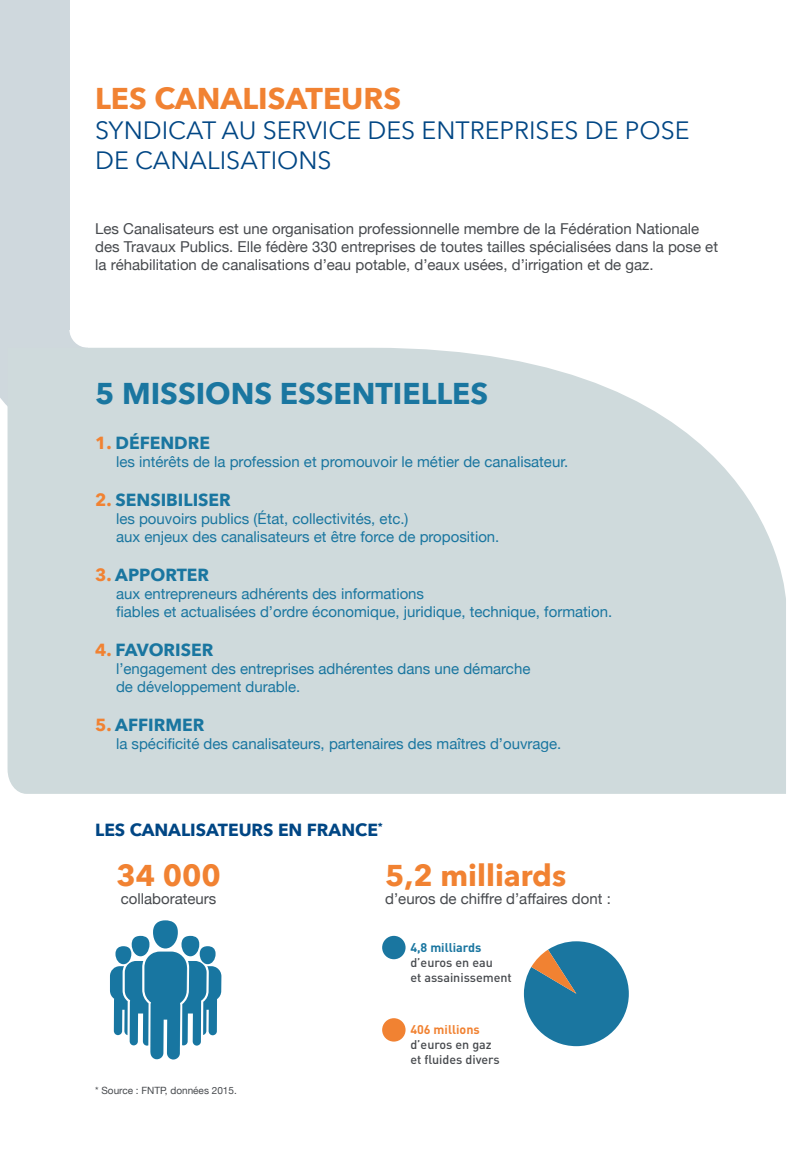
<style>
.page{position:relative;width:798px;height:1170px;background:#fff}
.page>*{position:absolute;margin:0;border:0;box-sizing:border-box;transform-origin:0 0}
.t1{font:700 30px "Avenir Next";color:#f18232}
.t2{font:700 30px "Avenir Next";color:#1a76a0}
.t3{font:25px/30px "Avenir Next";color:#004684}
.t4{font:700 17.5px "Avenir Next";color:#1a76a0}
.t5{font:700 17.5px "Avenir Next";color:#004684}
.t6{font:15px "Helvetica Neue";color:#1a76a0}
.t7{font:15px/18px "Helvetica Neue";color:#474a4e}
.t8{font:500 12.5px "DIN";color:#474a4e}
.t9{font:700 12.5px "DIN";color:#1a76a0}
.t10{font:700 12.5px "DIN";color:#f18232}
.t11{font:10px "Helvetica Neue";color:#474a4e}
.s1{color:#f18232}
</style>
<div class="page">
<svg style="left:0;top:329px;width:88px;height:111px"></svg>
<div style="left:0;top:0;width:69px;height:329px;background:#cfd8dd"></div>
<div style="left:8px;top:348px;width:777px;height:445px;background:#cfdadc"></div>
<svg style="left:523px;top:941px;width:105px;height:105px"></svg>
<div style="left:382px;top:1018px;width:23px;height:23px;background:#f18232;border-radius:50%"></div>
<div style="left:382px;top:935px;width:23px;height:24px;background:#1a76a0;border-radius:50%"></div>
<svg style="left:110px;top:920px;width:111px;height:139px"></svg>
<p class="t1" style="left:95px;top:73px;width:307px">LES CANALISATEURS</p>
<p class="t3" style="left:95px;top:114px;width:595px">SYNDICAT AU SERVICE DES ENTREPRISES DE POSE<br>DE CANALISATIONS</p>
<p class="t7" style="left:95px;top:219px;width:624px">Les Canalisateurs est une organisation professionnelle membre de la Fédération Nationale des Travaux Publics. Elle fédère 330 entreprises de toutes tailles spécialisées dans la pose et la réhabilitation de canalisations d’eau potable, d’eaux usées, d’irrigation et de gaz.</p>
<p class="t2" style="left:95px;top:368px;width:394px">5 MISSIONS ESSENTIELLES</p>
<p class="t4" style="left:95px;top:427px;width:116px"><span class="s1">1.</span> DÉFENDRE</p>
<p class="t6" style="left:116px;top:448px;width:453px">les intérêts de la profession et promouvoir le métier de canalisateur.</p>
<p class="t4" style="left:95px;top:484px;width:137px"><span class="s1">2.</span> SENSIBILISER</p>
<p class="t6" style="left:116px;top:505px;width:294px">les pouvoirs publics (État, collectivités, etc.)</p>
<p class="t6" style="left:116px;top:523px;width:385px">aux enjeux des canalisateurs et être force de proposition.</p>
<p class="t4" style="left:95px;top:559px;width:115px"><span class="s1">3.</span> APPORTER</p>
<p class="t6" style="left:116px;top:580px;width:309px">aux entrepreneurs adhérents des informations</p>
<p class="t6" style="left:116px;top:598px;width:497px">fiables et actualisées d’ordre économique, juridique, technique, formation.</p>
<p class="t4" style="left:95px;top:634px;width:120px"><span class="s1">4.</span> FAVORISER</p>
<p class="t6" style="left:116px;top:655px;width:416px">l’engagement des entreprises adhérentes dans une démarche</p>
<p class="t6" style="left:116px;top:673px;width:186px">de développement durable.</p>
<p class="t4" style="left:95px;top:709px;width:111px"><span class="s1">5.</span> AFFIRMER</p>
<p class="t6" style="left:116px;top:730px;width:447px">la spécificité des canalisateurs, partenaires des maîtres d’ouvrage.</p>
<p class="t5" style="left:95px;top:814px;width:289px">LES CANALISATEURS EN FRANCE<sup>*</sup></p>
<p class="t1" style="left:116px;top:849px;width:106px">34 000</p>
<p class="t7" style="left:121px;top:888px;width:97px">collaborateurs</p>
<p class="t1" style="left:385px;top:849px;width:182px">5,2 milliards</p>
<p class="t7" style="left:385px;top:888px;width:227px">d’euros de chiffre d’affaires dont :</p>
<p class="t9" style="left:410px;top:939px;width:73px">4,8 milliards</p>
<p class="t8" style="left:410px;top:954px;width:84px">d’euros en eau</p>
<p class="t8" style="left:410px;top:969px;width:103px">et assainissement</p>
<p class="t11" style="left:95px;top:1081px;width:143px">* Source : FNTP, données 2015.</p>
<p class="t10" style="left:410px;top:1020px;width:71px">406 millions</p>
<p class="t8" style="left:410px;top:1035px;width:83px">d’euros en gaz</p>
<p class="t8" style="left:410px;top:1050px;width:91px">et fluides divers</p>
</div>
